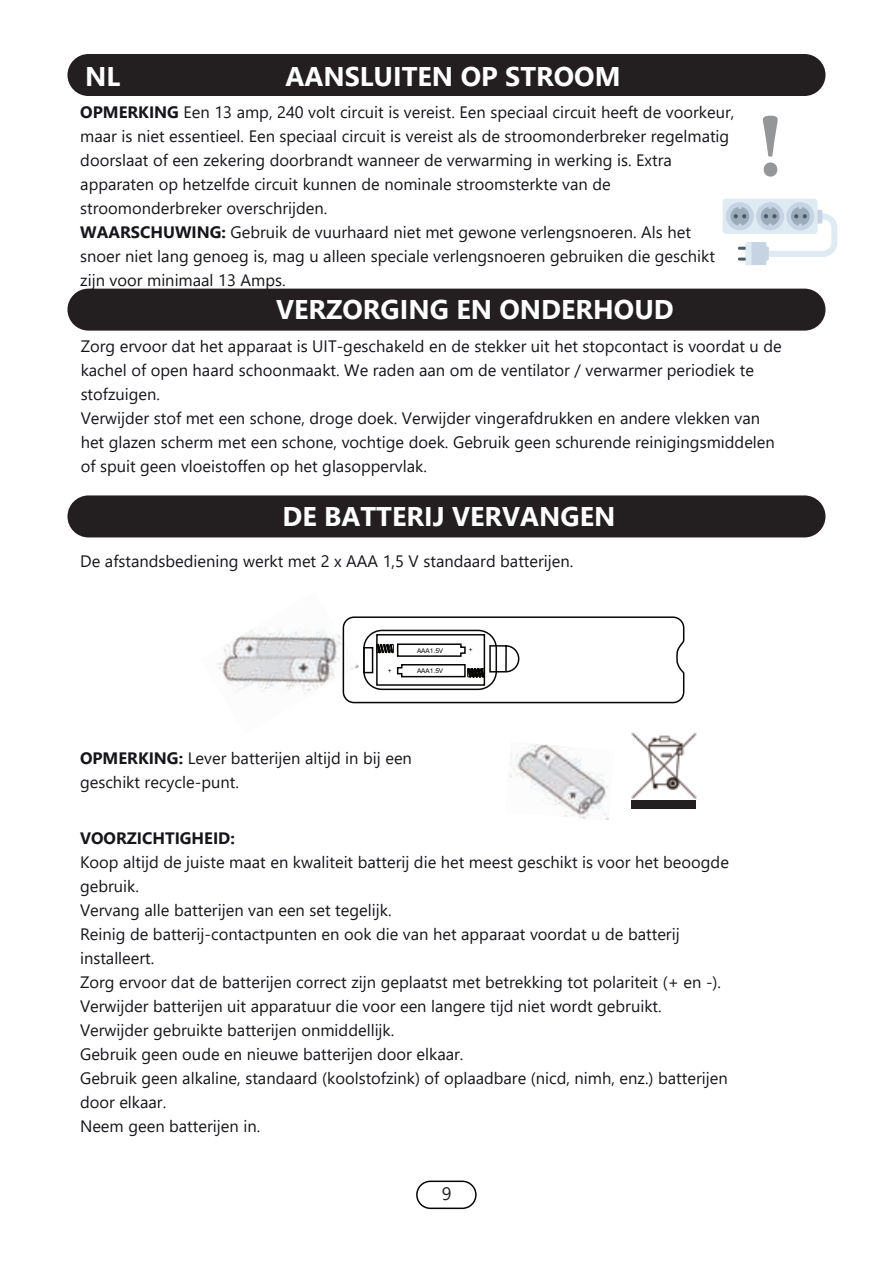
<style>
.page{position:relative;width:893px;height:1263px;background:#fff}
.page>*{position:absolute;margin:0;border:0;box-sizing:border-box;transform-origin:0 0}
.t1{font:700 90px "Minion Pro";color:#959697}
.t2{font:700 27px "Segoe UI";color:#fff}
.t3{font:18px "Segoe UI";color:#231f20}
.t4{font:16.5px/24px "Segoe UI";color:#17151a}
.t5{font:700 16.5px "Segoe UI";color:#17151a}
.t6{font:6.45px "Arial";color:#040503}
.s1{font-weight:700}
</style>
<div class="page">
<div style="left:416px;top:1180px;width:61px;height:29px;border:2px solid #040503;border-radius:14px"></div>
<div style="left:67px;top:54px;width:758px;height:42px;background:#231f20;border-radius:21px"></div>
<div style="left:67px;top:289px;width:758px;height:42px;background:#231f20;border-radius:21px"></div>
<div style="left:67px;top:495px;width:758px;height:42px;background:#231f20;border-radius:21px"></div>
<div style="left:723px;top:199px;width:95px;height:35px;background:#dfebf3;border-radius:4px"></div>
<div style="left:726px;top:202px;width:28px;height:28px;background:#c5d3e3;border-radius:50%"></div>
<div style="left:756px;top:202px;width:28px;height:28px;background:#c5d3e3;border-radius:50%"></div>
<div style="left:786px;top:202px;width:28px;height:28px;background:#c5d3e3;border-radius:50%"></div>
<svg style="left:730px;top:207px;width:107px;height:58px"></svg>
<img style="left:217px;top:629px;width:124px;height:65px">
<svg style="left:342px;top:616px;width:343px;height:88px"></svg>
<img style="left:509px;top:744px;width:100px;height:76px">
<img style="left:631px;top:732px;width:66px;height:67px">
<div style="left:632px;top:800px;width:64px;height:8px;background:#231f20"></div>
<h2 class="t2" style="left:85px;top:51px;width:37px">NL</h2>
<h2 class="t2" style="left:285px;top:51px;width:337px">AANSLUITEN OP STROOM</h2>
<p class="t4" style="left:80px;top:99px;width:655px"><span class="s1">OPMERKING</span> Een 13 amp, 240 volt circuit is vereist. Een speciaal circuit heeft de voorkeur, maar is niet essentieel. Een speciaal circuit is vereist als de stroomonderbreker regelmatig doorslaat of een zekering doorbrandt wanneer de verwarming in werking is. Extra apparaten op hetzelfde circuit kunnen de nominale stroomsterkte van de stroomonderbreker overschrijden.<br><span class="s1">WAARSCHUWING:</span> Gebruik de vuurhaard niet met gewone verlengsnoeren. Als het snoer niet lang genoeg is, mag u alleen speciale verlengsnoeren gebruiken die geschikt zijn voor minimaal 13 Amps.</p>
<h2 class="t2" style="left:276px;top:284px;width:399px">VERZORGING EN ONDERHOUD</h2>
<h1 class="t1" style="left:758px;top:92px;width:27px">!</h1>
<p class="t4" style="left:81px;top:333px;width:703px">Zorg ervoor dat het apparaat is UIT-geschakeld en de stekker uit het stopcontact is voordat u de kachel of open haard schoonmaakt. We raden aan om de ventilator / verwarmer periodiek te stofzuigen.<br>Verwijder stof met een schone, droge doek. Verwijder vingerafdrukken en andere vlekken van het glazen scherm met een schone, vochtige doek. Gebruik geen schurende reinigingsmiddelen of spuit geen vloeistoffen op het glasoppervlak.</p>
<h2 class="t2" style="left:282px;top:491px;width:334px">DE BATTERIJ VERVANGEN</h2>
<p class="t4" style="left:80px;top:548px;width:495px">De afstandsbediening werkt met 2 x AAA 1,5 V standaard batterijen.</p>
<p class="t6" style="left:388px;top:667px;width:5px">+</p>
<p class="t6" style="left:417px;top:647px;width:28px">AAA1.5V</p>
<p class="t6" style="left:469px;top:646px;width:5px">+</p>
<p class="t6" style="left:417px;top:667px;width:28px">AAA1.5V</p>
<p class="t4" style="left:80px;top:745px;width:333px"><span class="s1">OPMERKING:</span> Lever batterijen altijd in bij een geschikt recycle-punt.</p>
<p class="t5" style="left:80px;top:822px;width:156px">VOORZICHTIGHEID:</p>
<p class="t4" style="left:80px;top:848px;width:650px">Koop altijd de juiste maat en kwaliteit batterij die het meest geschikt is voor het beoogde gebruik.<br>Vervang alle batterijen van een set tegelijk.<br>Reinig de batterij-contactpunten en ook die van het apparaat voordat u de batterij installeert.<br>Zorg ervoor dat de batterijen correct zijn geplaatst met betrekking tot polariteit (+ en -).<br>Verwijder batterijen uit apparatuur die voor een langere tijd niet wordt gebruikt.<br>Verwijder gebruikte batterijen onmiddellijk.<br>Gebruik geen oude en nieuwe batterijen door elkaar.<br>Gebruik geen alkaline, standaard (koolstofzink) of oplaadbare (nicd, nimh, enz.) batterijen door elkaar.<br>Neem geen batterijen in.</p>
<p class="t3" style="left:442px;top:1177px;width:11px">9</p>
</div>
